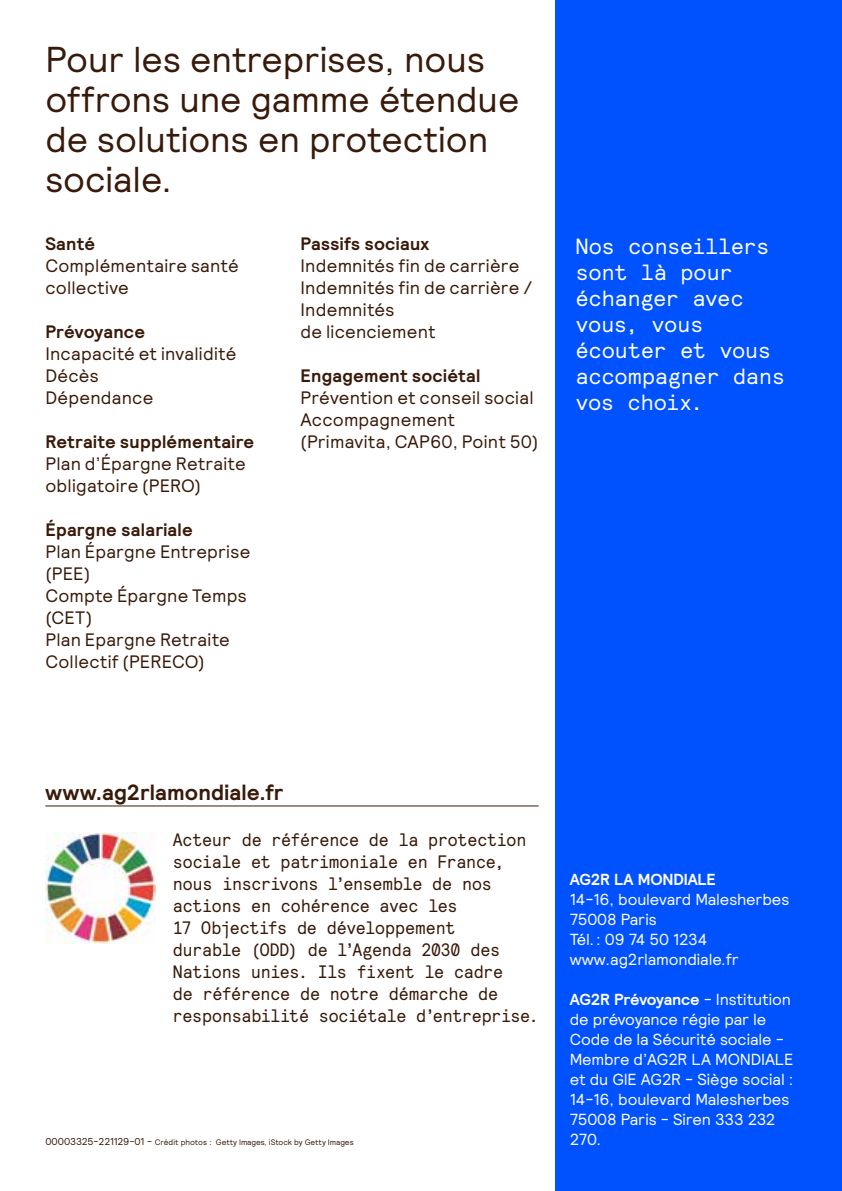
<style>
.page{position:relative;width:842px;height:1191px;background:#fff}
.page>*{position:absolute;margin:0;border:0;box-sizing:border-box;transform-origin:0 0}
.t1{font:36px/40px "Relative";color:#381a0a}
.t2{font:22px/26px "Relative Mono 10 Pitch";letter-spacing:-.015em;color:#fff}
.t3{font:700 22px "Relative";letter-spacing:.005em;color:#381a0a}
.t4{font:18px/22px "Relative";letter-spacing:.015em;color:#381a0a}
.t5{font:18px/22px "Relative Mono 11 Pitch";letter-spacing:-.005em;color:#381a0a}
.t6{font:700 18px "Relative";letter-spacing:.015em;color:#381a0a}
.t7{font:16px/20px "Relative";letter-spacing:-.01em;color:#fff}
.t8{font:700 16px "Relative";letter-spacing:-.01em;color:#fff}
.t9{font:8px "Relative";letter-spacing:-.005em;color:#381a0a}
.s1{font-size:10px}
.s2{font-weight:700}
</style>
<div class="page">
<div style="left:556px;top:0;width:286px;height:1191px;background:#0052ff"></div>
<hr style="left:45px;top:805px;width:494px;height:1px;background:#381a0a">
<img style="left:45px;top:832px;width:111px;height:111px">
<h1 class="t1" style="left:45px;top:38px;width:475px">Pour les entreprises, nous offrons une gamme étendue de solutions en protection sociale.</h1>
<p class="t6" style="left:45px;top:231px;width:51px">Santé</p>
<p class="t4" style="left:45px;top:254px;width:195px">Complémentaire santé collective</p>
<p class="t6" style="left:45px;top:319px;width:101px">Prévoyance</p>
<p class="t4" style="left:45px;top:342px;width:193px">Incapacité et invalidité<br>Décès<br>Dépendance</p>
<p class="t6" style="left:45px;top:429px;width:210px">Retraite supplémentaire</p>
<p class="t4" style="left:45px;top:452px;width:202px">Plan d’Épargne Retraite obligatoire (PERO)</p>
<p class="t6" style="left:45px;top:517px;width:149px">Épargne salariale</p>
<p class="t4" style="left:45px;top:540px;width:206px">Plan Épargne Entreprise (PEE)<br>Compte Épargne Temps (CET)<br>Plan Epargne Retraite<br>Collectif (PERECO)</p>
<p class="t6" style="left:300px;top:231px;width:130px">Passifs sociaux</p>
<p class="t4" style="left:300px;top:254px;width:233px">Indemnités fin de carrière<br>Indemnités fin de carrière /<br>Indemnités<br>de licenciement</p>
<p class="t6" style="left:300px;top:363px;width:181px">Engagement sociétal</p>
<p class="t4" style="left:300px;top:386px;width:239px">Prévention et conseil social<br>Accompagnement (Primavita, CAP60, Point 50)</p>
<p class="t2" style="left:575px;top:232px;width:211px">Nos conseillers sont là pour échanger avec vous, vous écouter et vous accompagner dans vos choix.</p>
<p class="t3" style="left:45px;top:777px;width:239px">www.ag2rlamondiale.fr</p>
<p class="t5" style="left:173px;top:829px;width:367px">Acteur de référence de la protection sociale et patrimoniale en France, nous inscrivons l’ensemble de nos actions en cohérence avec les<br>17 Objectifs de développement<br>durable (ODD) de l’Agenda 2030 des Nations unies. Ils fixent le cadre<br>de référence de notre démarche de responsabilité sociétale d’entreprise.</p>
<p class="t9" style="left:45px;top:1137px;width:310px"><span class="s1">00003325-221129-01 -</span> Crédit photos : Getty Images, iStock by Getty Images</p>
<p class="t8" style="left:570px;top:868px;width:148px">AG2R LA MONDIALE</p>
<p class="t7" style="left:570px;top:888px;width:221px">14-16, boulevard Malesherbes<br>75008 Paris<br>Tél.: 09 74 50 1234 www.ag2rlamondiale.fr</p>
<p class="t7" style="left:570px;top:988px;width:225px"><span class="s2">AG2R Prévoyance</span> - Institution de prévoyance régie par le<br>Code de la Sécurité sociale -<br>Membre d’AG2R LA MONDIALE et du GIE AG2R - Siège social :<br>14-16, boulevard Malesherbes<br>75008 Paris - Siren 333 232<br>270.</p>
</div>
